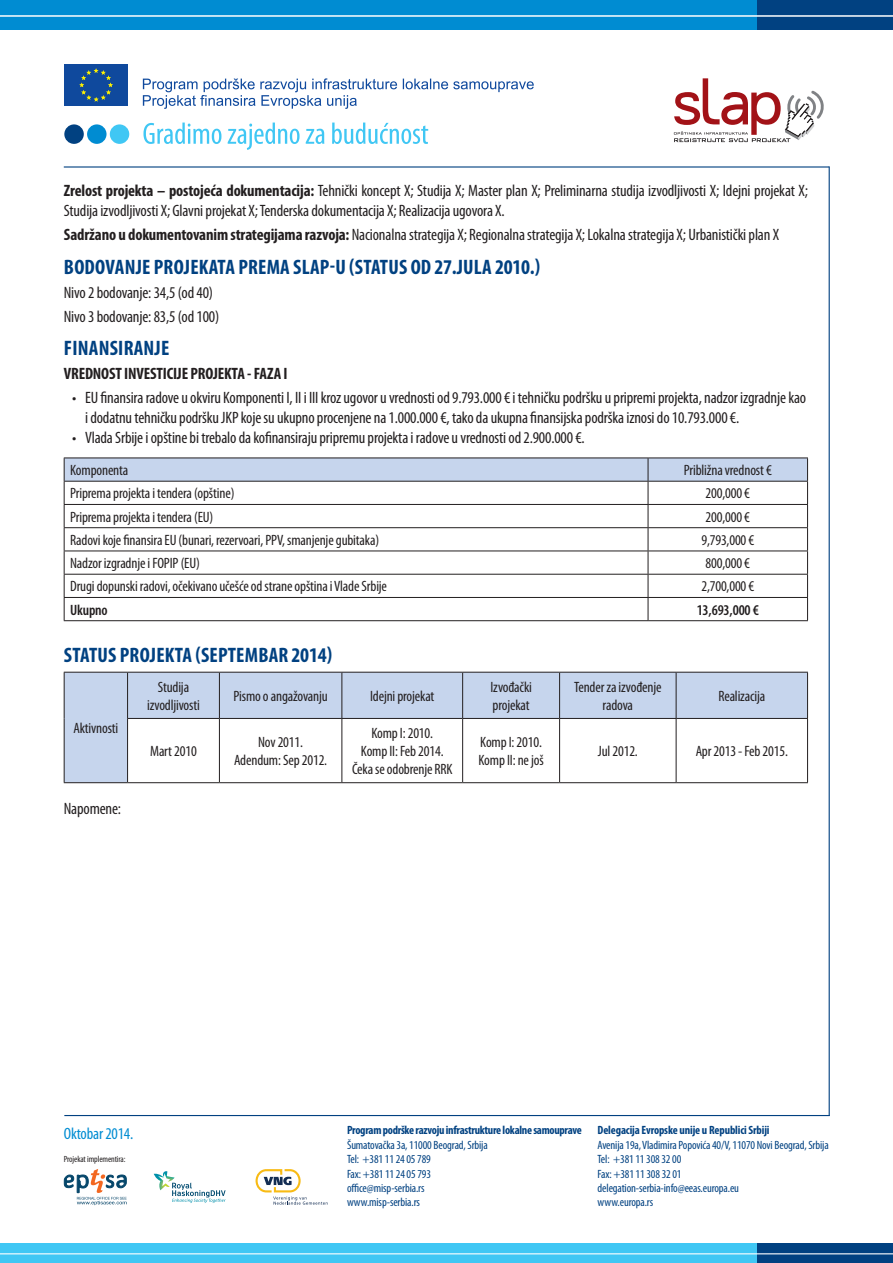
<style>
.page{position:relative;width:893px;height:1263px;background:#fff}
.page>*{position:absolute;margin:0;border:0;box-sizing:border-box;transform-origin:0 0}
.t1{font:700 condensed 21px "Myriad Pro";letter-spacing:.01em;color:#014181}
.t2{font:condensed 16.5px/19.8px "Myriad Pro";letter-spacing:-.01em;color:#231f20}
.t3{font:700 condensed 16.5px "Myriad Pro";letter-spacing:-.01em;color:#231f20}
.t4{font:condensed 16.5px "Myriad Pro";letter-spacing:-.01em;color:#008cd2}
.t5{font:condensed 15px/18px "Myriad Pro";letter-spacing:-.01em;color:#231f20;text-align:center}
.t6{font:600 condensed 15px "Myriad Pro";letter-spacing:-.01em;color:#231f20}
.t7{font:condensed 12px/14.4px "Myriad Pro";letter-spacing:-.01em;color:#014181}
.t8{font:700 condensed 12px "Myriad Pro";letter-spacing:-.025em;color:#014181}
.t9{font:condensed 9px "Myriad Pro";letter-spacing:-.01em;color:#231f20}
.s1{font-weight:700}
</style>
<div class="page">
<div style="left:64px;top:64px;width:64px;height:42px;background:#0f499d"></div>
<svg style="left:79px;top:68px;width:34px;height:34px"></svg>
<svg style="left:143px;top:78px;width:391px;height:31px"></svg>
<div style="left:64px;top:124px;width:20px;height:20px;background:#014181;border-radius:50%"></div>
<div style="left:87px;top:124px;width:20px;height:20px;background:#008cd2;border-radius:50%"></div>
<div style="left:110px;top:124px;width:19px;height:20px;background:#40c7f4;border-radius:50%"></div>
<svg style="left:143px;top:123px;width:285px;height:27px"></svg>
<hr style="left:64px;top:166px;width:765px;height:2px;background:#014181">
<hr style="left:829px;top:166px;width:1px;height:950px;background:#014181">
<hr style="left:64px;top:1115px;width:766px;height:1px;background:#014181">
<div style="left:0;top:0;width:893px;height:30px;background:#008cd2"></div>
<div style="left:758px;top:0;width:135px;height:30px;background:#014181"></div>
<hr style="left:0;top:15px;width:893px;height:2px;background:#fff">
<div style="left:0;top:1243px;width:893px;height:20px;background:#40c7f4"></div>
<div style="left:758px;top:1243px;width:135px;height:20px;background:#014181"></div>
<hr style="left:0;top:1253px;width:893px;height:1px;background:#fff">
<svg style="left:64px;top:1169px;width:63px;height:36px"></svg>
<svg style="left:154px;top:1171px;width:72px;height:32px"></svg>
<svg style="left:255px;top:1169px;width:73px;height:36px"></svg>
<hr style="left:64px;top:620px;width:584px;height:1px;background:#231f20">
<hr style="left:648px;top:620px;width:160px;height:1px;background:#231f20">
<svg style="left:64px;top:458px;width:744px;height:162px"></svg>
<svg style="left:65px;top:673px;width:742px;height:109px"></svg>
<hr style="left:64px;top:672px;width:64px;height:1px;background:#231f20">
<hr style="left:64px;top:672px;width:1px;height:46px;background:#231f20">
<hr style="left:64px;top:718px;width:1px;height:64px;background:#231f20">
<hr style="left:64px;top:782px;width:64px;height:1px;background:#231f20">
<hr style="left:128px;top:672px;width:91px;height:1px;background:#231f20">
<hr style="left:127px;top:672px;width:1px;height:46px;background:#231f20">
<hr style="left:219px;top:672px;width:123px;height:1px;background:#231f20">
<hr style="left:219px;top:672px;width:1px;height:46px;background:#231f20">
<hr style="left:342px;top:672px;width:121px;height:1px;background:#231f20">
<hr style="left:341px;top:672px;width:1px;height:46px;background:#231f20">
<hr style="left:463px;top:672px;width:97px;height:1px;background:#231f20">
<hr style="left:462px;top:672px;width:1px;height:46px;background:#231f20">
<hr style="left:560px;top:672px;width:116px;height:1px;background:#231f20">
<hr style="left:559px;top:672px;width:1px;height:46px;background:#231f20">
<hr style="left:676px;top:672px;width:132px;height:1px;background:#231f20">
<hr style="left:676px;top:672px;width:1px;height:46px;background:#231f20">
<hr style="left:807px;top:672px;width:1px;height:46px;background:#231f20">
<hr style="left:127px;top:718px;width:92px;height:1px;background:#231f20">
<hr style="left:127px;top:719px;width:1px;height:63px;background:#231f20">
<hr style="left:219px;top:718px;width:123px;height:1px;background:#231f20">
<hr style="left:219px;top:719px;width:1px;height:63px;background:#231f20">
<hr style="left:342px;top:718px;width:121px;height:1px;background:#231f20">
<hr style="left:341px;top:719px;width:1px;height:63px;background:#231f20">
<hr style="left:463px;top:718px;width:97px;height:1px;background:#231f20">
<hr style="left:462px;top:719px;width:1px;height:63px;background:#231f20">
<hr style="left:560px;top:718px;width:116px;height:1px;background:#231f20">
<hr style="left:559px;top:719px;width:1px;height:63px;background:#231f20">
<hr style="left:676px;top:718px;width:132px;height:1px;background:#231f20">
<hr style="left:676px;top:719px;width:1px;height:63px;background:#231f20">
<hr style="left:807px;top:719px;width:1px;height:63px;background:#231f20">
<hr style="left:128px;top:782px;width:91px;height:1px;background:#231f20">
<hr style="left:219px;top:782px;width:123px;height:1px;background:#231f20">
<hr style="left:342px;top:782px;width:121px;height:1px;background:#231f20">
<hr style="left:463px;top:782px;width:97px;height:1px;background:#231f20">
<hr style="left:560px;top:782px;width:116px;height:1px;background:#231f20">
<hr style="left:676px;top:782px;width:132px;height:1px;background:#231f20">
<svg style="left:674px;top:78px;width:150px;height:64px"></svg>
<p class="t2" style="left:64px;top:180px;width:746px"><span class="s1">Zrelost projekta – postojeća dokumentacija:</span> Tehnički koncept X; Studija X; Master plan X; Preliminarna studija izvodljivosti X; Idejni projekat X;<br>Studija izvodljivosti X; Glavni projekat X; Tenderska dokumentacija X; Realizacija ugovora X.</p>
<p class="t2" style="left:64px;top:224px;width:717px"><span class="s1">Sadržano u dokumentovanim strategijama razvoja:</span> Nacionalna strategija X; Regionalna strategija X; Lokalna strategija X; Urbanistički plan X</p>
<p class="t1" style="left:64px;top:253px;width:22px">Bodova</p>
<p class="t1" style="left:125px;top:253px;width:39px">nje projekata</p>
<p class="t1" style="left:238px;top:253px;width:127px">prema SLAP-u (status</p>
<p class="t1" style="left:411px;top:253px;width:56px">od 27.jula</p>
<p class="t1" style="left:495px;top:253px;width:47px">2010.)</p>
<p class="t2" style="left:64px;top:280px;width:157px;line-height:24px">Nivo 2 bodovanje: 34,5 (od 40)<br>Nivo 3 bodovanje: 83,5 (od 100)</p>
<p class="t1" style="left:64px;top:335px;width:107px">FINANSIRANJE</p>
<p class="t3" style="left:64px;top:364px;width:225px">VREDNOST INVESTICIJE PROJEKTA - FAZA I</p>
<p class="t2" style="left:85px;top:388px;width:723px;text-indent:-13px">• EU finansira radove u okviru Komponenti I, II i III kroz ugovor u vrednosti od 9.793.000 € i tehničku podršku u pripremi projekta, nadzor izgradnje kao i dodatnu tehničku podršku JKP koje su ukupno procenjene na 1.000.000 €, tako da ukupna finansijska podrška iznosi do 10.793.000 €.</p>
<p class="t2" style="left:72px;top:427px;width:514px">• Vlada Srbije i opštine bi trebalo da kofinansiraju pripremu projekta i radove u vrednosti od 2.900.000 €.</p>
<p class="t5" style="left:70px;top:461px;width:60px">Komponenta</p>
<p class="t5" style="left:684px;top:461px;width:89px">Približna vrednost €</p>
<p class="t5" style="left:70px;top:484px;width:166px">Priprema projekta i tendera (opštine)</p>
<p class="t5" style="left:706px;top:484px;width:46px">200,000 €</p>
<p class="t5" style="left:70px;top:508px;width:145px">Priprema projekta i tendera (EU)</p>
<p class="t5" style="left:706px;top:508px;width:46px">200,000 €</p>
<p class="t5" style="left:70px;top:531px;width:311px">Radovi koje finansira EU (bunari, rezervoari, PPV, smanjenje gubitaka)</p>
<p class="t5" style="left:701px;top:531px;width:54px">9,793,000 €</p>
<p class="t5" style="left:70px;top:554px;width:131px">Nadzor izgradnje i FOPIP (EU)</p>
<p class="t5" style="left:706px;top:554px;width:46px">800,000 €</p>
<p class="t5" style="left:70px;top:577px;width:318px">Drugi dopunski radovi, očekivano učešće od strane opština i Vlade Srbije</p>
<p class="t5" style="left:701px;top:577px;width:54px">2,700,000 €</p>
<p class="t6" style="left:70px;top:601px;width:39px">Ukupno</p>
<p class="t6" style="left:697px;top:601px;width:64px">13,693,000 €</p>
<p class="t1" style="left:64px;top:641px;width:270px">STATUS PROJEKTA (SEPTEMBAR 2014)</p>
<p class="t5" style="left:73px;top:719px;width:46px">Aktivnosti</p>
<p class="t2" style="left:64px;top:798px;width:59px">Napomene:</p>
<p class="t5" style="left:147px;top:678px;width:54px">Studija izvodljivosti</p>
<p class="t5" style="left:233px;top:687px;width:96px">Pismo o angažovanju</p>
<p class="t5" style="left:370px;top:687px;width:66px">Idejni projekat</p>
<p class="t5" style="left:490px;top:678px;width:43px;text-align:left">Izvođački projekat</p>
<p class="t5" style="left:574px;top:678px;width:89px">Tender za izvođenje radova</p>
<p class="t5" style="left:718px;top:687px;width:48px">Realizacija</p>
<p class="t5" style="left:150px;top:742px;width:48px">Mart 2010</p>
<p class="t5" style="left:234px;top:733px;width:95px">Nov 2011.<br>Adendum: Sep 2012.</p>
<p class="t5" style="left:352px;top:724px;width:102px">Komp I: 2010.<br>Komp II: Feb 2014.<br>Čeka se odobrenje RRK</p>
<p class="t5" style="left:478px;top:733px;width:67px;text-align:left">Komp I: 2010.<br>Komp II: ne još</p>
<p class="t5" style="left:598px;top:742px;width:42px">Jul 2012.</p>
<p class="t5" style="left:696px;top:742px;width:94px">Apr 2013 - Feb 2015.</p>
<p class="t4" style="left:64px;top:1123px;width:71px">Oktobar 2014.</p>
<p class="t9" style="left:64px;top:1154px;width:63px">Projekat implementira:</p>
<p class="t8" style="left:347px;top:1123px;width:236px">Program podrške razvoju infrastrukture lokalne samouprave</p>
<p class="t7" style="left:347px;top:1137px;width:142px">Šumatovačka 3a, 11000 Beograd, Srbija<br>Tel: +381 11 24 05 789<br>Fax: +381 11 24 05 793 office@misp-serbia.rs www.misp-serbia.rs</p>
<p class="t8" style="left:598px;top:1123px;width:174px">Delegacija Evropske unije u Republici Srbiji</p>
<p class="t7" style="left:598px;top:1137px;width:233px">Avenija 19a, Vladimira Popovića 40/V, 11070 Novi Beograd, Srbija Tel: +381 11 308 32 00<br>Fax: +381 11 308 32 01<br>delegation-serbia-info@eeas.europa.eu<br>www.europa.rs</p>
</div>
